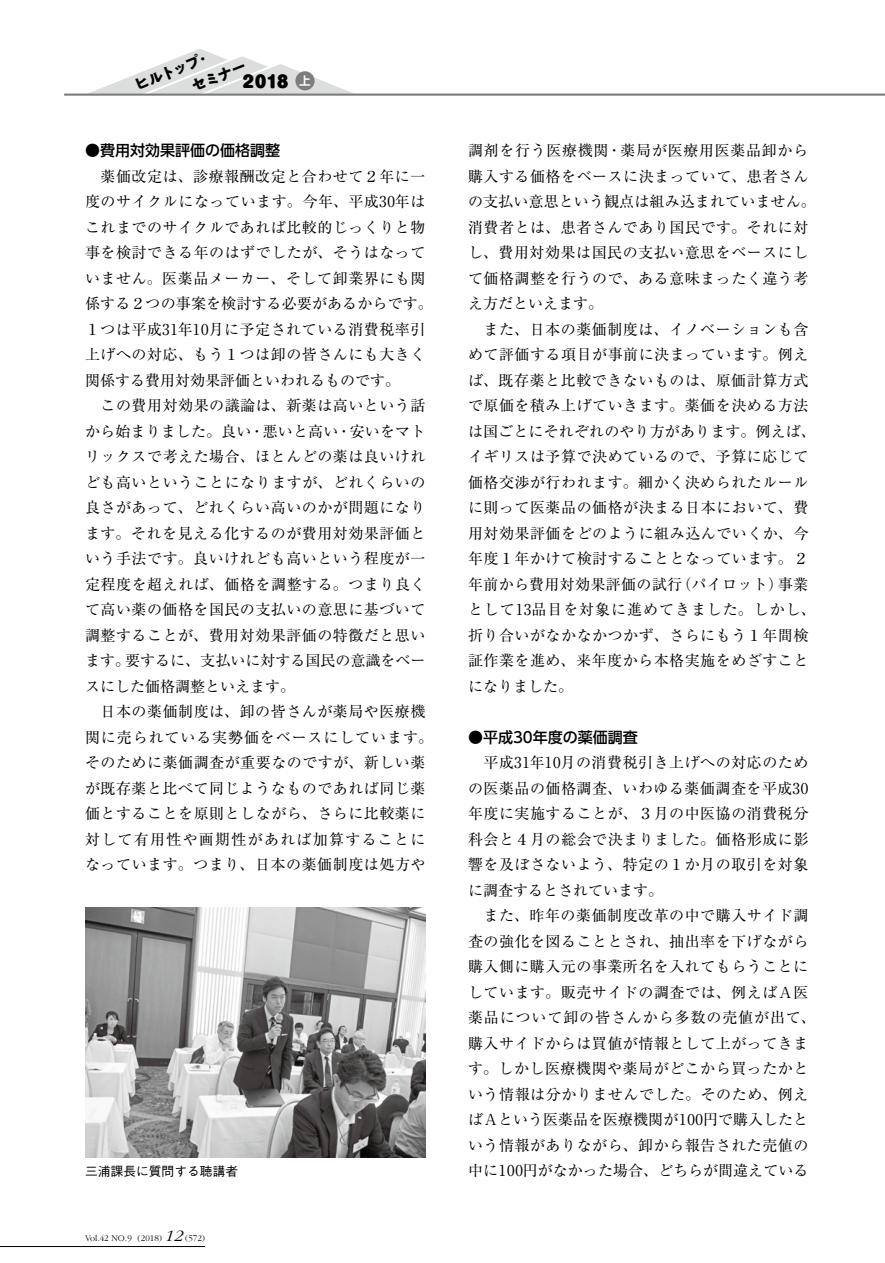
<style>
.page{position:relative;width:885px;height:1263px;background:#fff}
.page>*{position:absolute;margin:0;border:0;box-sizing:border-box;transform-origin:0 0}
.t1{font:900 24.6px "Shin M Go Pro";color:#000;scale:1.11 1}
.t2{font:700 22.95px "PA1 Gothic Std";color:#000}
.t3{font:700 22.05px/32.7px "PA1 Gothic Std";color:#000}
.t4{font:900 16.35px "Shin M Go Pro";color:#000;scale:1.11 1}
.t5{font:700 15.3px/21.8px "PA1 Gothic Std";color:#000}
.t6{font:15px/25.5px "Ryumin Pro";letter-spacing:.035em;color:#000}
.t7{font:500 15px "UD Shin Go Pro";color:#000}
.t8{font:15px "Ryumin Pro";color:#000}
.t9{font:500 12.75px "Gothic BBB Pro";color:#000}
.t10{font:300 9px "Garamond";color:#000}
.s1{font-size:11.55px}
.s2{font-size:16.5px}
.s3{font-style:italic;font-size:16.5px}
</style>
<div class="page">
<svg style="left:80px;top:49px;width:282px;height:45px"></svg>
<div style="left:295px;top:71px;width:19px;height:19px;background:#7d7d7d;border-radius:50%"></div>
<hr style="left:65px;top:94px;width:819px;height:2px;background:#7d7d7d">
<hr style="left:0;top:1246px;width:205px;height:1px;background:#000">
<img style="left:85px;top:908px;width:340px;height:250px">
<p class="t5" style="left:180px;top:58px;width:60px;text-indent:-52px;rotate:-22deg">ヒルトップ<span class="s1">・<br></span>セミナー</p>
<p class="t4" style="left:242px;top:68px;width:63px">2018 <sup>上</sup></p>
<p class="t6" style="left:468px;top:137px;width:349px">調剤を行う医療機関・薬局が医療用医薬品卸から購入する価格をベースに決まっていて、患者さんの支払い意思という観点は組み込まれていません。消費者とは、患者さんであり国民です。それに対し、費用対効果は国民の支払い意思をベースにして価格調整を行うので、ある意味まったく違う考え方だといえます。<br>　また、日本の薬価制度は、イノベーションも含めて評価する項目が事前に決まっています。例えば、既存薬と比較できないものは、原価計算方式で原価を積み上げていきます。薬価を決める方法は国ごとにそれぞれのやり方があります。例えば、イギリスは予算で決めているので、予算に応じて価格交渉が行われます。細かく決められたルールに則って医薬品の価格が決まる日本において、費用対効果評価をどのように組み込んでいくか、今年度１年かけて検討することとなっています。２年前から費用対効果評価の試行（パイロット）事業として13品目を対象に進めてきました。しかし、折り合いがなかなかつかず、さらにもう１年間検証作業を進め、来年度から本格実施をめざすことになりました。</p>
<p class="t7" style="left:468px;top:725px;width:171px">●平成30年度の薬価調査</p>
<p class="t6" style="left:468px;top:749px;width:349px">　平成31年10月の消費税引き上げへの対応のための医薬品の価格調査、いわゆる薬価調査を平成30年度に実施することが、３月の中医協の消費税分科会と４月の総会で決まりました。価格形成に影響を及ぼさないよう、特定の１か月の取引を対象に調査するとされています。<br>　また、昨年の薬価制度改革の中で購入サイド調査の強化を図ることとされ、抽出率を下げながら購入側に購入元の事業所名を入れてもらうことにしています。販売サイドの調査では、例えばＡ医薬品について卸の皆さんから多数の売値が出て、購入サイドからは買値が情報として上がってきます。しかし医療機関や薬局がどこから買ったかという情報は分かりませんでした。そのため、例えばＡという医薬品を医療機関が100円で購入したという情報がありながら、卸から報告された売値の</p>
<p class="t7" style="left:85px;top:138px;width:196px">●費用対効果評価の価格調整</p>
<p class="t6" style="left:85px;top:162px;width:349px">　薬価改定は、診療報酬改定と合わせて２年に一度のサイクルになっています。今年、平成30年はこれまでのサイクルであれば比較的じっくりと物事を検討できる年のはずでしたが、そうはなっていません。医薬品メーカー、そして卸業界にも関係する２つの事案を検討する必要があるからです。<br>１つは平成31年10月に予定されている消費税率引上げへの対応、もう１つは卸の皆さんにも大きく関係する費用対効果評価といわれるものです。<br>　この費用対効果の議論は、新薬は高いという話から始まりました。良い・悪いと高い・安いをマトリックスで考えた場合、ほとんどの薬は良いけれども高いということになりますが、どれくらいの良さがあって、どれくらい高いのかが問題になります。それを見える化するのが費用対効果評価という手法です。良いけれども高いという程度が一定程度を超えれば、価格を調整する。つまり良くて高い薬の価格を国民の支払いの意思に基づいて調整することが、費用対効果評価の特徴だと思います。要するに、支払いに対する国民の意識をベースにした価格調整といえます。<br>　日本の薬価制度は、卸の皆さんが薬局や医療機関に売られている実勢価をベースにしています。そのために薬価調査が重要なのですが、新しい薬が既存薬と比べて同じようなものであれば同じ薬価とすることを原則としながら、さらに比較薬に対して有用性や画期性があれば加算することになっています。つまり、日本の薬価制度は処方や</p>
<h3 class="t3" style="left:351px;top:365px;width:85px;text-indent:-77px;rotate:-22deg">ヒルトップ<span class="s2">・<br></span>セミナー</h3>
<h2 class="t2" style="left:200px;top:372px;width:46px">30<span class="s1">th</span></h2>
<h1 class="t1" style="left:443px;top:380px;width:94px">2018 <sup>上</sup></h1>
<p class="t9" style="left:85px;top:1161px;width:154px">三浦課長に質問する聴講者</p>
<p class="t8" style="left:468px;top:1159px;width:342px">中に100円がなかった場合、どちらが間違えている</p>
<p class="t10" style="left:85px;top:1233px;width:121px">Vol.42 NO.9 (2018) <span class="s3">12</span> (572)</p>
</div>
